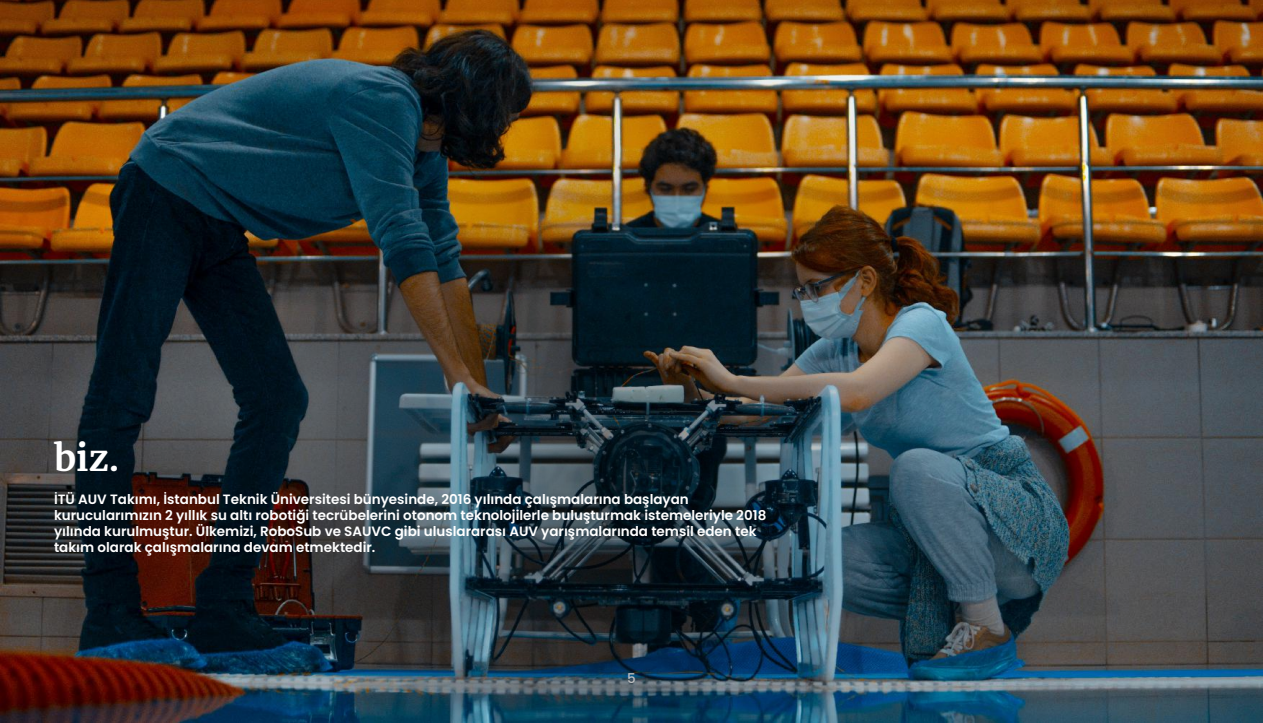
<style>
.page{position:relative;width:1263px;height:723px;background:#fff}
.page>*{position:absolute;margin:0;border:0;box-sizing:border-box;transform-origin:0 0}
.t1{font:700 36px "Merriweather";color:#fff}
.t2{font:600 13.5px/16.2px "Poppins";color:#fff}
.t3{font:500 13.5px "Poppins";color:#fff}
</style>
<div class="page">
<img style="left:0;top:0;width:1263px;height:723px">
<h1 class="t1" style="left:54px;top:433px;width:67px">biz.</h1>
<p class="t2" style="left:54px;top:491px;width:714px">İTÜ AUV Takımı, İstanbul Teknik Üniversitesi bünyesinde, 2016 yılında çalışmalarına başlayan kurucularımızın 2 yıllık su altı robotiği tecrübelerini otonom teknolojilerle buluşturmak istemeleriyle 2018 yılında kurulmuştur. Ülkemizi, RoboSub ve SAUVC gibi uluslararası AUV yarışmalarında temsil eden tek takım olarak çalışmalarına devam etmektedir.</p>
<p class="t3" style="left:627px;top:670px;width:10px">5</p>
</div>
